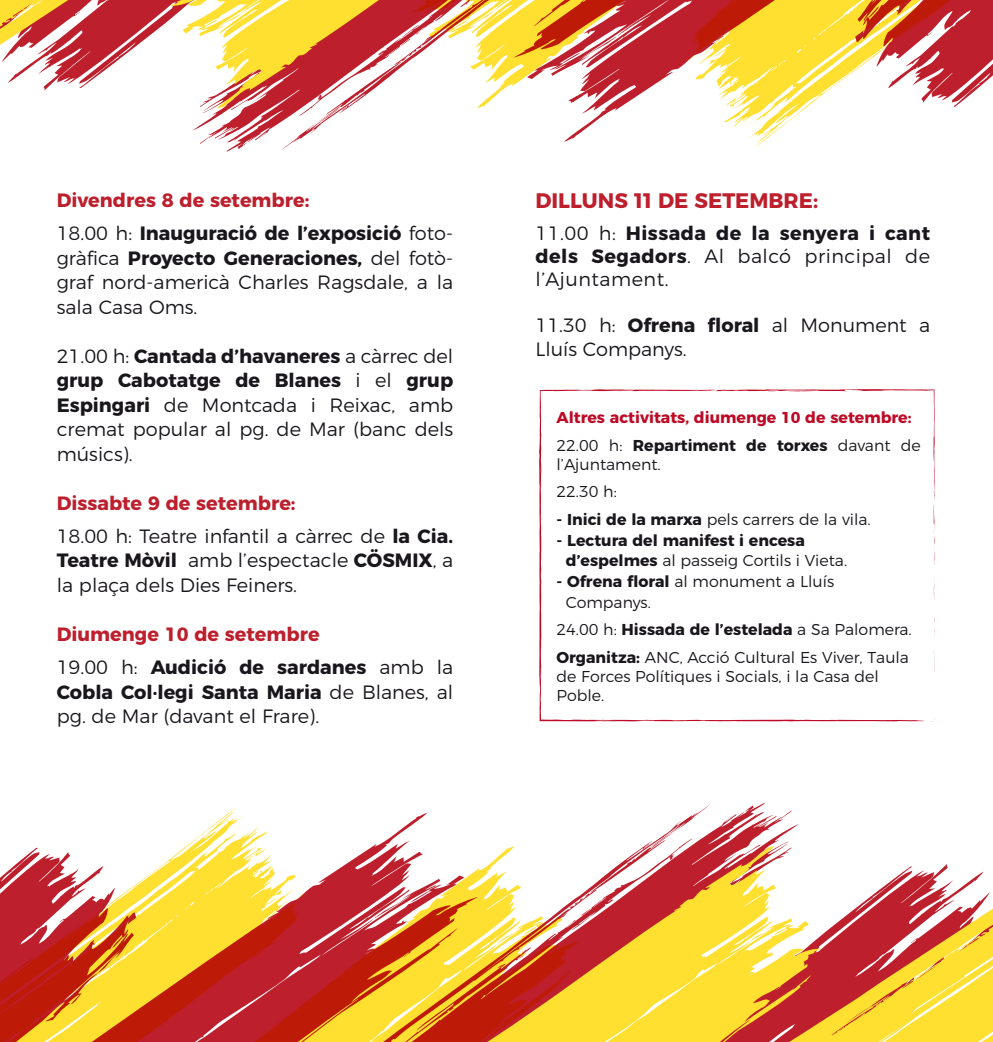
<style>
.page{position:relative;width:993px;height:1042px;background:#fff}
.page>*{position:absolute;margin:0;border:0;box-sizing:border-box;transform-origin:0 0}
.t1{font:700 21px "Montserrat";color:#bd1f2d}
.t2{font:300 19.25px/24.5px "Montserrat";color:#1a171c}
.t3{font:700 19.25px/33.2px "Montserrat";color:#1a171c}
.t4{font:700 19.25px/33.2px "Montserrat";color:#bd1f2d}
.t5{font:300 15.75px/27.7px "Montserrat";color:#1a171c}
.t6{font:700 15.75px/27.7px "Montserrat";color:#bd0a26}
.t7{font:700 15.75px/20.7px "Montserrat";color:#1a171c}
.s1{color:#bd1f2d}
.s2{font-weight:300}
.s3{font-weight:700}
.s4{font-weight:700;color:#bd1f2d}
.s5{font-weight:300;color:#1a171c}
.s6{color:#1a171c}
</style>
<div class="page">
<svg style="left:0;top:0;width:992px;height:147px"></svg>
<svg style="left:136px;top:813px;width:131px;height:229px;fill:#ffdf30"></svg>
<svg style="left:820px;top:864px;width:172px;height:178px"></svg>
<svg style="left:710px;top:802px;width:88px;height:44px"></svg>
<svg style="left:373px;top:804px;width:337px;height:42px"></svg>
<svg style="left:579px;top:846px;width:241px;height:196px;fill:#ffdf30"></svg>
<svg style="left:0;top:847px;width:136px;height:195px"></svg>
<svg style="left:241px;top:846px;width:338px;height:196px"></svg>
<svg style="left:934px;top:617px;width:1px;height:20px"></svg>
<svg style="left:539px;top:389px;width:395px;height:332px"></svg>
<svg style="left:578px;top:390px;width:11px;height:2px"></svg>
<svg style="left:933px;top:444px;width:2px;height:158px"></svg>
<svg style="left:917px;top:389px;width:17px;height:21px"></svg>
<svg style="left:852px;top:390px;width:9px;height:2px"></svg>
<svg style="left:766px;top:389px;width:12px;height:3px"></svg>
<svg style="left:920px;top:717px;width:15px;height:5px"></svg>
<svg style="left:539px;top:506px;width:3px;height:14px"></svg>
<p class="t3" style="left:57px;top:182px;width:398px"><span class="s1">Divendres 8 de setembre:<br></span><span class="s2">18.00 h:</span> Inauguració de l’exposició <span class="s2">foto-</span></p>
<p class="t2" style="left:57px;top:244px;width:398px;text-align:justify">gràfica <span class="s3">Proyecto Generaciones,</span> del fotò&shy;graf nord-americà Charles Ragsdale, a la sala Casa Oms.</p>
<p class="t2" style="left:57px;top:342px;width:398px;text-align:justify">21.00 h: <span class="s3">Cantada d’havaneres</span> a càrrec del <span class="s3">grup Cabotatge de Blanes</span> i el <span class="s3">grup Espingari</span> de Montcada i Reixac, amb cremat popular al pg. de Mar (banc dels músics).</p>
<p class="t2" style="left:57px;top:484px;width:398px;line-height:33.2px"><span class="s4">Dissabte 9 de setembre:<br></span>18.00 h: Teatre infantil a càrrec de <span class="s3">la Cia.</span></p>
<p class="t2" style="left:57px;top:547px;width:398px"><span class="s3">Teatre Mòvil</span> amb l’espectacle <span class="s3">CÖSMIX</span>, a la plaça dels Dies Feiners.</p>
<p class="t4" style="left:57px;top:616px;width:398px">Diumenge 10 de setembre<br><span class="s5">19.00 h:</span> <span class="s6">Audició de sardanes</span> <span class="s5">amb la</span></p>
<p class="t2" style="left:57px;top:678px;width:398px"><span class="s3">Cobla Col·legi Santa Maria</span> de Blanes, al pg. de Mar (davant el Frare).</p>
<p class="t1" style="left:535px;top:183px;width:284px">DILLUNS 11 DE SETEMBRE:</p>
<p class="t2" style="left:535px;top:220px;width:396px;line-height:23.1px;text-align:justify">11.00 h: <span class="s3">Hissada de la senyera i cant dels Segadors</span>. Al balcó principal de l’Ajuntament.</p>
<p class="t2" style="left:535px;top:312px;width:396px;line-height:23.1px">11.30 h: <span class="s3">Ofrena floral</span> al Monument a<br>Lluís Companys.</p>
<p class="t6" style="left:556px;top:402px;width:366px">Altres activitats, diumenge 10 de setembre:<br><span class="s5">22.00 h:</span> <span class="s6">Repartiment de torxes</span> <span class="s5">davant de</span></p>
<p class="t5" style="left:556px;top:449px;width:106px">l’Ajuntament.<br>22.30 h:</p>
<p class="t5" style="left:556px;top:504px;width:315px"><span class="s3">- Inici de la marxa</span> pels carrers de la vila.</p>
<p class="t7" style="left:565px;top:528px;width:282px;text-indent:-9px">- Lectura del manifest i encesa d’espelmes <span class="s2">al passeig Cortils i Vieta.</span></p>
<p class="t5" style="left:565px;top:569px;width:269px;line-height:20.7px;text-indent:-9px"><span class="s3">- Ofrena floral</span> al monument a Lluís<br>Companys.</p>
<p class="t5" style="left:556px;top:614px;width:356px">24.00 h: <span class="s3">Hissada de l’estelada</span> a Sa Palomera.<br><span class="s3">Organitza:</span> ANC, Acció Cultural Es Viver, Taula</p>
<p class="t5" style="left:556px;top:665px;width:324px;line-height:18.9px">de Forces Polítiques i Socials, i la Casa del<br>Poble.</p>
</div>
